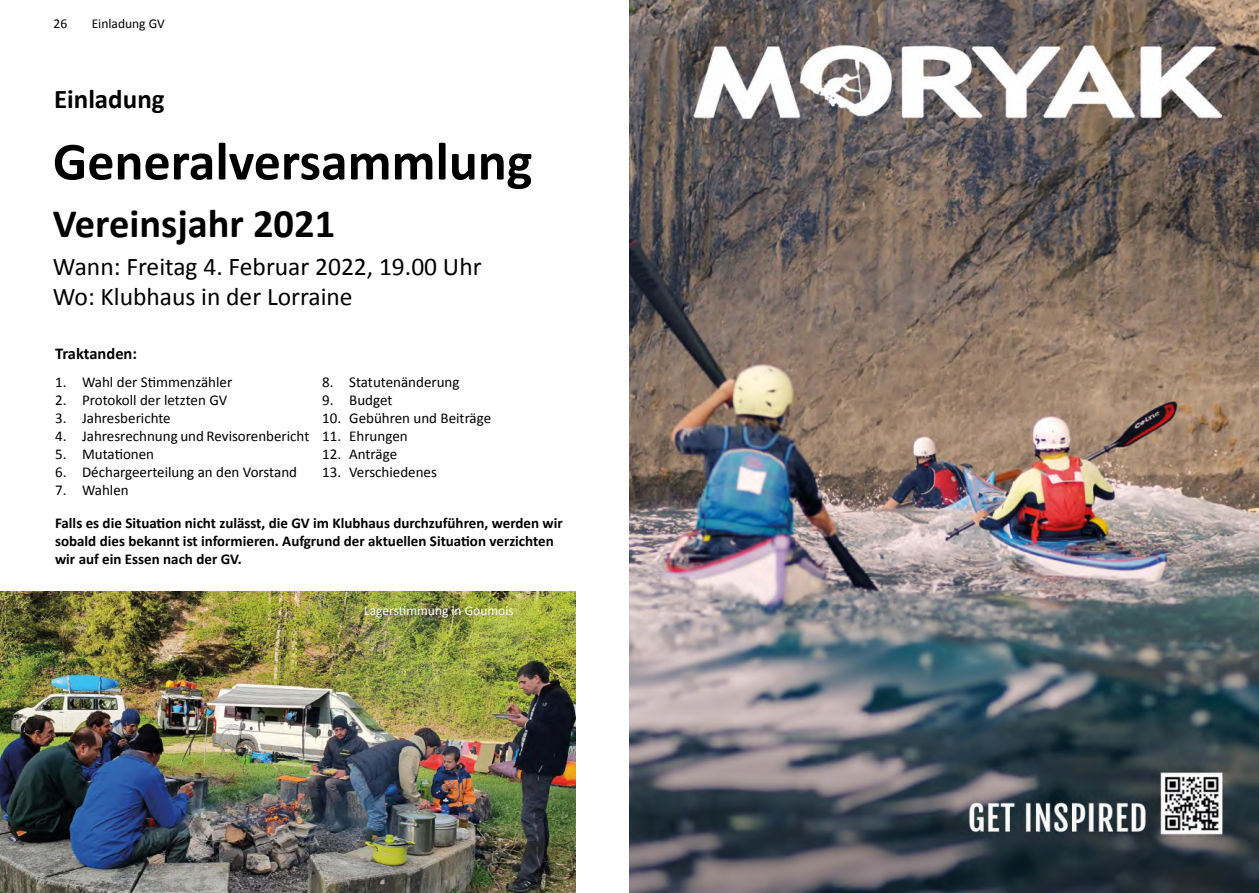
<style>
.page{position:relative;width:1259px;height:893px;background:#fff}
.page>*{position:absolute;margin:0;border:0;box-sizing:border-box;transform-origin:0 0}
.t1{font:700 54px "Calibri";color:#000}
.t2{font:700 40.5px "Calibri";color:#000}
.t3{font:700 27px "Calibri";color:#000}
.t4{font:25.5px/30.6px "Calibri";color:#000}
.t5{font:700 16.5px "Calibri";color:#000}
.t6{font:15px "Calibri";color:#000}
.t7{font:700 15px/18px "Calibri";color:#000}
.t8{font:13.5px "Calibri";color:#fff}
.t9{font:13.5px "Calibri";color:#000}
</style>
<div class="page">
<img style="left:0;top:591px;width:575px;height:302px">
<img style="left:629px;top:0;width:630px;height:893px">
<p class="t9" style="left:54px;top:15px;width:15px">26</p>
<p class="t9" style="left:92px;top:15px;width:75px">Einladung GV</p>
<h3 class="t3" style="left:54px;top:82px;width:112px">Einladung</h3>
<h1 class="t1" style="left:53px;top:127px;width:481px">Generalversammlung</h1>
<h2 class="t2" style="left:53px;top:198px;width:284px">Vereinsjahr 2021</h2>
<h3 class="t4" style="left:53px;top:251px;width:430px">Wann: Freitag 4. Februar 2022, 19.00 Uhr<br>Wo: Klubhaus in der Lorraine</h3>
<p class="t5" style="left:55px;top:343px;width:83px">Traktanden:</p>
<p class="t6" style="left:55px;top:372px;width:179px">1. Wahl der Stimmenzähler</p>
<p class="t6" style="left:55px;top:390px;width:174px">2. Protokoll der letzten GV</p>
<p class="t6" style="left:55px;top:408px;width:117px">3. Jahresberichte</p>
<p class="t6" style="left:55px;top:426px;width:256px">4. Jahresrechnung und Revisorenbericht</p>
<p class="t6" style="left:55px;top:444px;width:101px">5. Mutationen</p>
<p class="t6" style="left:55px;top:462px;width:243px">6. Déchargeerteilung an den Vorstand</p>
<p class="t6" style="left:55px;top:480px;width:75px">7. Wahlen</p>
<p class="t6" style="left:322px;top:372px;width:139px">8. Statutenänderung</p>
<p class="t6" style="left:322px;top:390px;width:72px">9. Budget</p>
<p class="t6" style="left:322px;top:408px;width:170px">10. Gebühren und Beiträge</p>
<p class="t6" style="left:322px;top:426px;width:87px">11. Ehrungen</p>
<p class="t6" style="left:322px;top:444px;width:76px">12. Anträge</p>
<p class="t6" style="left:322px;top:462px;width:116px">13. Verschiedenes</p>
<p class="t7" style="left:55px;top:514px;width:509px">Falls es die Situation nicht zulässt, die GV im Klubhaus durchzuführen, werden wir sobald dies bekannt ist informieren. Aufgrund der aktuellen Situation verzichten wir auf ein Essen nach der GV.</p>
<p class="t8" style="left:364px;top:602px;width:151px">Lagerstimmung in Goumois</p>
</div>
